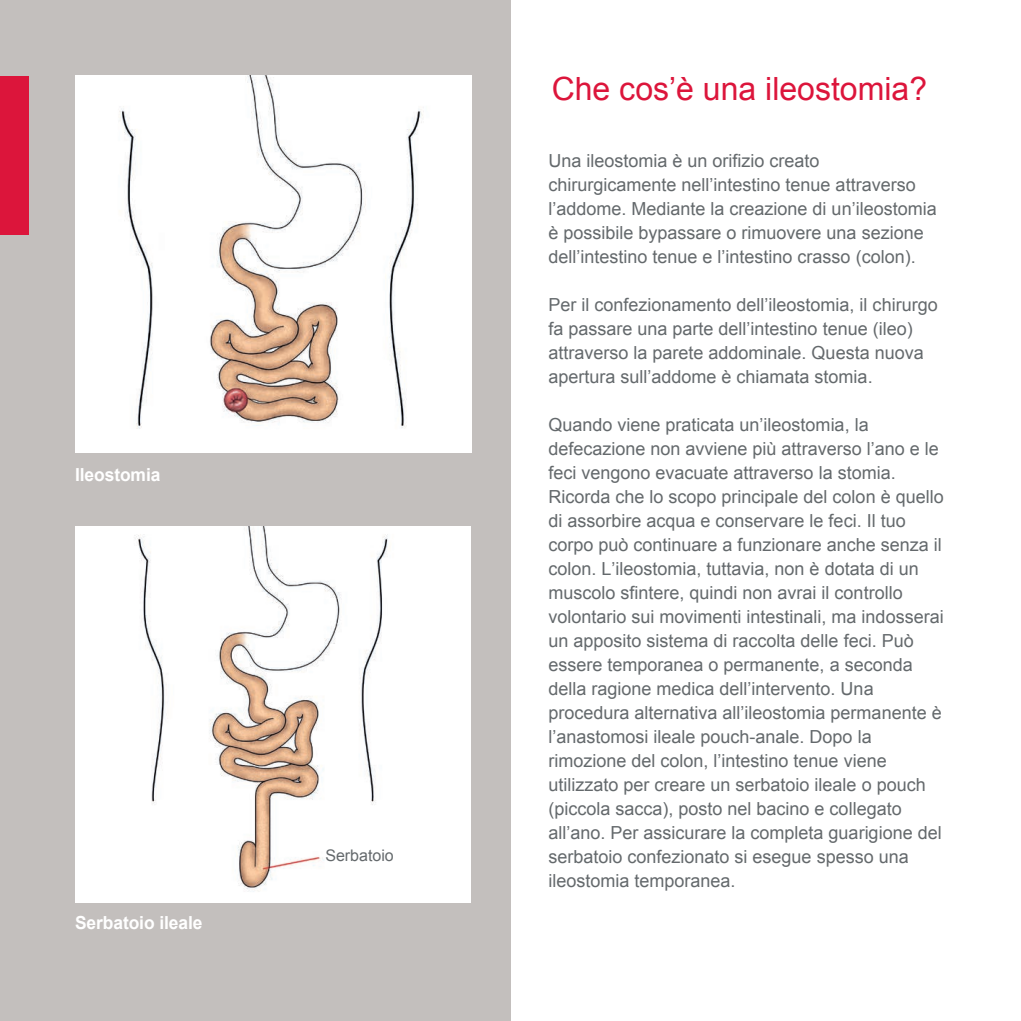
<style>
.page{position:relative;width:1021px;height:1021px;background:#fff}
.page>*{position:absolute;margin:0;border:0;box-sizing:border-box;transform-origin:0 0}
.t1{font:32px "Arial";color:#dc153b}
.t2{font:18px/24px "Arial";color:#64696c}
.t3{font:700 18px "Arial";letter-spacing:-.005em;color:#fff}
.t4{font:16px "Arial";color:#64696c}
</style>
<div class="page">
<div style="left:0;top:0;width:510px;height:1020px;background:#c3bfbd"></div>
<img style="left:75px;top:76px;width:397px;height:376px">
<div style="left:75px;top:526px;width:395px;height:377px;background:#fff"></div>
<img style="left:134px;top:526px;width:254px;height:366px">
<div style="left:0;top:76px;width:28px;height:158px;background:#dc153b"></div>
<p class="t3" style="left:75px;top:463px;width:87px">Ileostomia</p>
<p class="t3" style="left:75px;top:911px;width:129px">Serbatoio ileale</p>
<p class="t4" style="left:325px;top:844px;width:70px">Serbatoio</p>
<h1 class="t1" style="left:551px;top:68px;width:377px">Che cos’è una ileostomia?</h1>
<p class="t2" style="left:548px;top:149px;width:390px">Una ileostomia è un orifizio creato chirurgicamente nell’intestino tenue attraverso l’addome. Mediante la creazione di un’ileostomia è possibile bypassare o rimuovere una sezione dell’intestino tenue e l’intestino crasso (colon).</p>
<p class="t2" style="left:548px;top:293px;width:391px">Per il confezionamento dell’ileostomia, il chirurgo fa passare una parte dell’intestino tenue (ileo) attraverso la parete addominale. Questa nuova apertura sull’addome è chiamata stomia.</p>
<p class="t2" style="left:548px;top:413px;width:397px">Quando viene praticata un’ileostomia, la defecazione non avviene più attraverso l’ano e le feci vengono evacuate attraverso la stomia.<br>Ricorda che lo scopo principale del colon è quello di assorbire acqua e conservare le feci. Il tuo corpo può continuare a funzionare anche senza il colon. L’ileostomia, tuttavia, non è dotata di un muscolo sfintere, quindi non avrai il controllo volontario sui movimenti intestinali, ma indosserai un apposito sistema di raccolta delle feci. Può essere temporanea o permanente, a seconda della ragione medica dell’intervento. Una procedura alternativa all’ileostomia permanente è l’anastomosi ileale pouch-anale. Dopo la rimozione del colon, l’intestino tenue viene utilizzato per creare un serbatoio ileale o pouch (piccola sacca), posto nel bacino e collegato all’ano. Per assicurare la completa guarigione del serbatoio confezionato si esegue spesso una ileostomia temporanea.</p>
</div>
